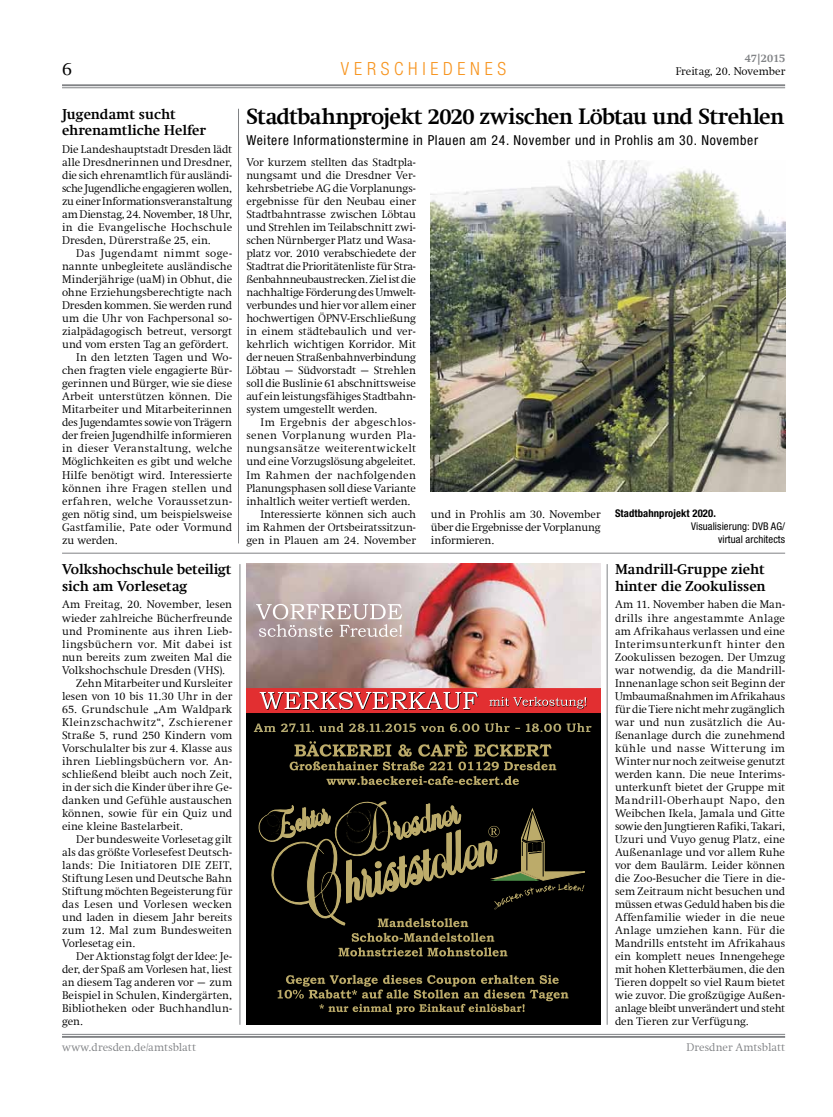
<style>
.page{position:relative;width:833px;height:1117px;background:#fff}
.page>*{position:absolute;margin:0;border:0;box-sizing:border-box;transform-origin:0 0}
.t1{font:700 22.5px "Swift Com";letter-spacing:-.03em;color:#000}
.t2{font:300 18.75px "Swift Com";color:#000}
.t3{font:300 condensed 18.12px "Helvetica Neue";letter-spacing:.26em;color:#f7941e}
.t4{font:700 14.38px/16.9px "Swift Com";letter-spacing:-.005em;color:#000}
.t5{font:condensed 13.75px "Helvetica Neue";letter-spacing:.05em;color:#000}
.t6{font:300 11.25px/13px "Swift Com";letter-spacing:.005em;color:#000;text-align:justify}
.t7{font:300 11.25px "Swift Com";letter-spacing:.035em;color:#000}
.t8{font:300 11.25px "Swift Com";letter-spacing:-.015em;color:#000}
.t9{font:300 11.25px "Swift Com";letter-spacing:.04em;color:#000}
.t10{font:300 11.25px "Swift Com";letter-spacing:.005em;color:#808285}
.t11{font:300 11.25px "Swift Com";letter-spacing:.025em;color:#000}
.t12{font:300 11.25px "Swift Com";letter-spacing:.03em;color:#000}
.t13{font:300 11.25px "Swift Com";letter-spacing:.045em;color:#000}
.t14{font:700 11.25px "Swift Com";letter-spacing:-.015em;color:#808285}
.t15{font:condensed 10.62px/13px "Helvetica Neue";letter-spacing:.01em;color:#000;text-align:right}
.t16{font:700 condensed 10.62px "Helvetica Neue";letter-spacing:.01em;color:#000}
</style>
<div class="page">
<hr style="left:62px;top:87px;width:723px;height:1px;background:#808285">
<hr style="left:62px;top:84px;width:723px;height:2px;background:#808285">
<hr style="left:62px;top:1033px;width:723px;height:1px;background:#808285">
<hr style="left:62px;top:1035px;width:723px;height:2px;background:#808285">
<div style="left:246px;top:575px;width:355px;height:449px;background:#000"></div>
<img style="left:246px;top:563px;width:355px;height:125px">
<svg style="left:278px;top:974px;width:290px;height:40px"></svg>
<svg style="left:258px;top:740px;width:327px;height:216px"></svg>
<svg style="left:256px;top:603px;width:146px;height:33px;background:#c1b1b0"></svg>
<div style="left:246px;top:688px;width:355px;height:24px;background:#e22f31"></div>
<svg style="left:260px;top:691px;width:218px;height:18px"></svg>
<svg style="left:489px;top:696px;width:97px;height:13px"></svg>
<svg style="left:254px;top:723px;width:338px;height:9px"></svg>
<img style="left:431px;top:161px;width:354px;height:330px">
<hr style="left:238px;top:109px;width:1px;height:434px;background:#808285">
<hr style="left:62px;top:552px;width:723px;height:1px;background:#808285">
<hr style="left:240px;top:564px;width:1px;height:460px;background:#808285">
<hr style="left:607px;top:564px;width:1px;height:460px;background:#808285">
<h2 class="t2" style="left:62px;top:58px;width:12px">6</h2>
<h3 class="t3" style="left:341px;top:58px;width:167px">VER SCHI EDENES</h3>
<p class="t14" style="left:745px;top:52px;width:42px">47|2015</p>
<p class="t6" style="left:675px;top:65px;width:111px">Freitag, 20. November</p>
<p class="t4" style="left:62px;top:105px;width:146px">Jugendamt sucht ehrenamtliche Helfer</p>
<p class="t6" style="left:62px;top:143px;width:172px">Die Landeshauptstadt Dresden lädt alle Dresdnerinnen und Dresdner, die sich ehrenamtlich für ausländi&shy;sche Jugendliche engagieren wollen, zu einer Informationsveranstaltung am Dienstag, 24. November, 18 Uhr, in die Evangelische Hochschule Dresden, Dürerstraße 25, ein.</p>
<p class="t9" style="left:76px;top:247px;width:157px">Das Jugendamt nimmt soge-</p>
<p class="t6" style="left:62px;top:260px;width:172px">nannte unbegleitete ausländische</p>
<p class="t6" style="left:62px;top:273px;width:172px">Minderjährige (uaM) in Obhut, die</p>
<p class="t6" style="left:62px;top:286px;width:172px">ohne Erziehungsberechtigte nach</p>
<p class="t6" style="left:62px;top:299px;width:172px">Dresden kommen. Sie werden rund</p>
<p class="t6" style="left:62px;top:312px;width:172px">um die Uhr von Fachpersonal so-</p>
<p class="t6" style="left:62px;top:325px;width:172px">zialpädagogisch betreut, versorgt</p>
<p class="t6" style="left:62px;top:338px;width:168px">und vom ersten Tag an gefördert.</p>
<p class="t6" style="left:76px;top:351px;width:157px">In den letzten Tagen und Wo-</p>
<p class="t6" style="left:62px;top:364px;width:172px">chen fragten viele engagierte Bür-</p>
<p class="t6" style="left:62px;top:377px;width:172px">gerinnen und Bürger, wie sie diese</p>
<p class="t6" style="left:62px;top:390px;width:172px">Arbeit unterstützen können. Die</p>
<p class="t6" style="left:62px;top:403px;width:172px">Mitarbeiter und Mitarbeiterinnen</p>
<p class="t8" style="left:62px;top:416px;width:172px">des Jugendamtes sowie von Trägern</p>
<p class="t6" style="left:62px;top:429px;width:172px">der freien Jugendhilfe informieren</p>
<p class="t11" style="left:62px;top:442px;width:172px">in dieser Veranstaltung, welche</p>
<p class="t6" style="left:62px;top:455px;width:172px">Möglichkeiten es gibt und welche</p>
<p class="t6" style="left:62px;top:468px;width:172px">Hilfe benötigt wird. Interessierte</p>
<p class="t6" style="left:62px;top:481px;width:172px">können ihre Fragen stellen und</p>
<p class="t12" style="left:62px;top:494px;width:172px">erfahren, welche Voraussetzun-</p>
<p class="t6" style="left:62px;top:507px;width:172px">gen nötig sind, um beispielsweise</p>
<p class="t6" style="left:62px;top:520px;width:172px">Gastfamilie, Pate oder Vormund</p>
<p class="t6" style="left:62px;top:533px;width:57px">zu werden.</p>
<h1 class="t1" style="left:246px;top:103px;width:539px">Stadtbahnprojekt 2020 zwischen Löbtau und Strehlen</h1>
<p class="t5" style="left:246px;top:132px;width:513px">Weitere Informationstermine in Plauen am 24. November und in Prohlis am 30. November</p>
<p class="t6" style="left:246px;top:156px;width:171px">Vor kurzem stellten das Stadtpla&shy;nungsamt und die Dresdner Ver&shy;kehrsbetriebe AG die Vorplanungs&shy;ergebnisse für den Neubau einer Stadtbahntrasse zwischen Löbtau und Strehlen im Teilabschnitt zwi&shy;schen Nürnberger Platz und Wasa&shy;platz vor. 2010 verabschiedete der Stadtrat die Prioritätenliste für Stra&shy;ßenbahnneubaustrecken. Ziel ist die nachhaltige Förderung des Umwelt&shy;verbundes und hier vor allem einer hochwertigen ÖPNV-Erschließung in einem städtebaulich und ver&shy;kehrlich wichtigen Korridor. Mit der neuen Straßenbahnverbindung Löbtau – Südvorstadt – Strehlen soll die Buslinie 61 abschnittsweise auf ein leistungsfähiges Stadtbahn&shy;system umgestellt werden.</p>
<p class="t13" style="left:260px;top:416px;width:157px">Im Ergebnis der abgeschlos-</p>
<p class="t7" style="left:246px;top:429px;width:171px">senen Vorplanung wurden Pla-</p>
<p class="t9" style="left:246px;top:442px;width:171px">nungsansätze weiterentwickelt</p>
<p class="t6" style="left:246px;top:455px;width:171px">und eine Vorzugslösung abgeleitet.</p>
<p class="t7" style="left:246px;top:468px;width:171px">Im Rahmen der nachfolgenden</p>
<p class="t8" style="left:246px;top:481px;width:171px">Planungsphasen soll diese Variante</p>
<p class="t6" style="left:246px;top:494px;width:166px">inhaltlich weiter vertieft werden.</p>
<p class="t6" style="left:260px;top:507px;width:157px">Interessierte können sich auch</p>
<p class="t6" style="left:246px;top:520px;width:171px">im Rahmen der Ortsbeiratssitzun-</p>
<p class="t6" style="left:246px;top:533px;width:171px">gen in Plauen am 24. November</p>
<p class="t6" style="left:431px;top:507px;width:171px">und in Prohlis am 30. November über die Ergebnisse der Vorplanung informieren.</p>
<p class="t16" style="left:615px;top:507px;width:102px">Stadtbahnprojekt 2020.</p>
<p class="t15" style="left:691px;top:520px;width:95px">Visualisierung: DVB AG/ virtual architects</p>
<p class="t4" style="left:62px;top:560px;width:171px">Volkshochschule beteiligt sich am Vorlesetag</p>
<p class="t4" style="left:615px;top:560px;width:152px">Mandrill-Gruppe zieht hinter die Zookulissen</p>
<p class="t6" style="left:62px;top:598px;width:172px">Am Freitag, 20. November, lesen</p>
<p class="t6" style="left:62px;top:611px;width:172px">wieder zahlreiche Bücherfreunde</p>
<p class="t6" style="left:62px;top:624px;width:172px">und Prominente aus ihren Lieb-</p>
<p class="t7" style="left:62px;top:637px;width:172px">lingsbüchern vor. Mit dabei ist</p>
<p class="t6" style="left:62px;top:650px;width:172px">nun bereits zum zweiten Mal die</p>
<p class="t6" style="left:62px;top:663px;width:165px">Volkshochschule Dresden (VHS).</p>
<p class="t6" style="left:76px;top:676px;width:157px">Zehn Mitarbeiter und Kursleiter</p>
<p class="t6" style="left:62px;top:689px;width:172px">lesen von 10 bis 11.30 Uhr in der</p>
<p class="t6" style="left:62px;top:702px;width:172px">65. Grundschule „Am Waldpark Kleinzschachwitz“, Zschierener Straße 5, rund 250 Kindern vom Vorschulalter bis zur 4. Klasse aus ihren Lieblingsbüchern vor. An&shy;schließend bleibt auch noch Zeit, in der sich die Kinder über ihre Ge&shy;danken und Gefühle austauschen können, sowie für ein Quiz und eine kleine Bastelarbeit.</p>
<p class="t6" style="left:62px;top:832px;width:172px;text-indent:14px">Der bundesweite Vorlesetag gilt als das größte Vorlesefest Deutsch&shy;lands: Die Initiatoren DIE ZEIT, Stiftung Lesen und Deutsche Bahn Stiftung möchten Begeisterung für das Lesen und Vorlesen wecken und laden in diesem Jahr bereits zum 12. Mal zum Bundesweiten Vorlesetag ein.</p>
<p class="t6" style="left:62px;top:949px;width:172px;text-indent:14px">Der Aktionstag folgt der Idee: Je&shy;der, der Spaß am Vorlesen hat, liest an diesem Tag anderen vor – zum Beispiel in Schulen, Kindergärten, Bibliotheken oder Buchhandlun&shy;gen.</p>
<p class="t6" style="left:615px;top:598px;width:172px">Am 11. November haben die Man&shy;drills ihre angestammte Anlage am Afrikahaus verlassen und eine Interimsunterkunft hinter den Zookulissen bezogen. Der Umzug war notwendig, da die Mandrill-Innenanlage schon seit Beginn der Umbaumaßnahmen im Afrikahaus für die Tiere nicht mehr zugänglich war und nun zusätzlich die Au&shy;ßenanlage durch die zunehmend kühle und nasse Witterung im Winter nur noch zeitweise genutzt werden kann. Die neue Interims&shy;unterkunft bietet der Gruppe mit Mandrill-Oberhaupt Napo, den Weibchen Ikela, Jamala und Gitte sowie den Jungtieren Rafiki, Takari, Uzuri und Vuyo genug Platz, eine Außenanlage und vor allem Ruhe vor dem Baulärm. Leider können die Zoo-Besucher die Tiere in die&shy;sem Zeitraum nicht besuchen und müssen etwas Geduld haben bis die Affenfamilie wieder in die neue Anlage umziehen kann. Für die Mandrills entsteht im Afrikahaus ein komplett neues Innengehege mit hohen Kletterbäumen, die den Tieren doppelt so viel Raum bietet wie zuvor. Die großzügige Außen&shy;anlage bleibt unverändert und steht den Tieren zur Verfügung.</p>
<p class="t10" style="left:62px;top:1040px;width:135px">www.dresden.de/amtsblatt</p>
<p class="t10" style="left:686px;top:1040px;width:100px">Dresdner Amtsblatt</p>
</div>
